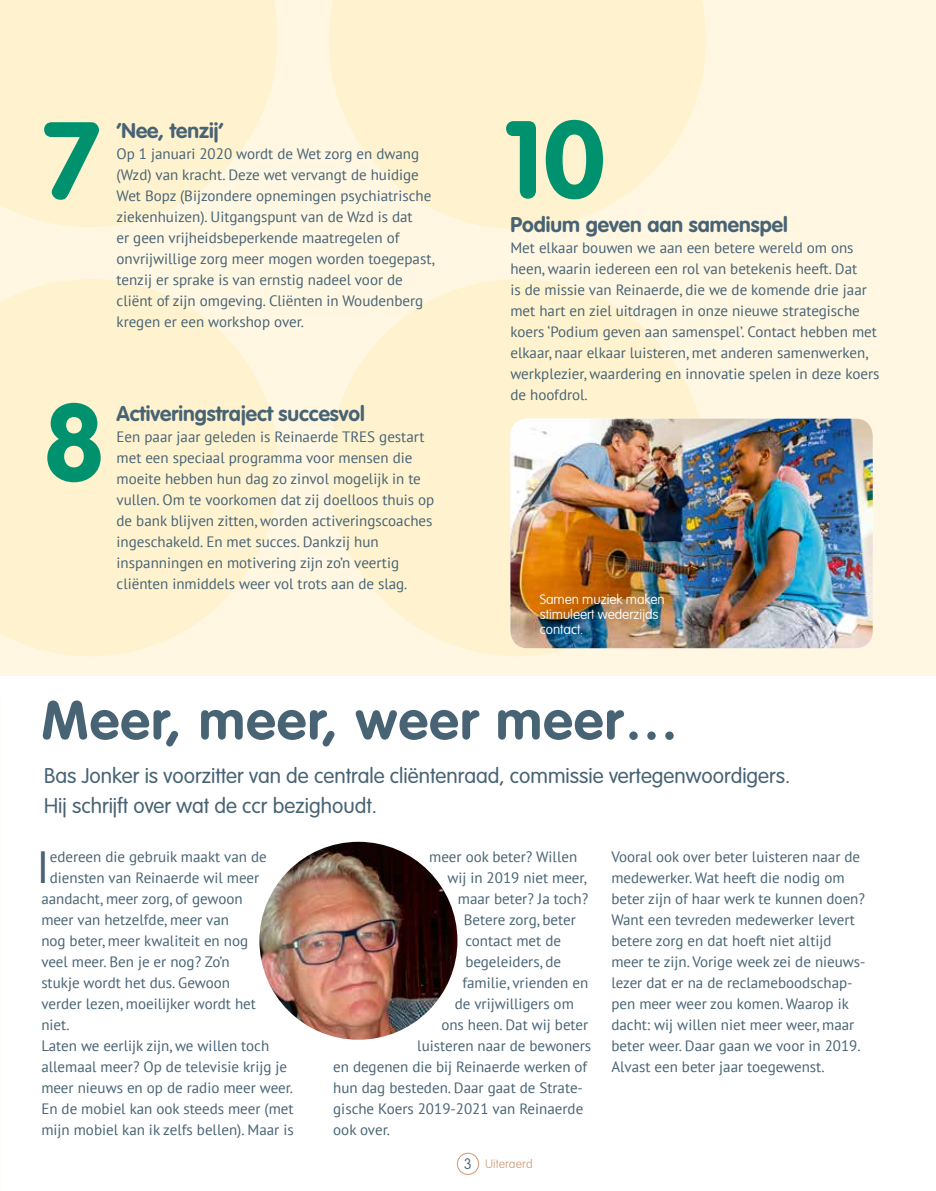
<style>
.page{position:relative;width:936px;height:1191px;background:#fff}
.page>*{position:absolute;margin:0;border:0;box-sizing:border-box;transform-origin:0 0}
.t1{font:700 108px "VAG Rounded Std";color:#00926f}
.t2{font:700 54px "VAG Rounded Std";letter-spacing:.03em;color:#476374}
.t3{font:45px "PT Sans";color:#476374}
.t4{font:300 21px/30px "VAG Rounded Std";color:#476374}
.t5{font:700 21px "VAG Rounded Std";color:#476374}
.t6{font:15px/21px "PT Sans";color:#476374}
.t7{font:100 13.5px/15px "VAG Rounded Std";color:#fff}
.t8{font:100 12px "VAG Rounded Std";letter-spacing:.01em;color:#d2a282}
.s1{font-size:15px;color:#476374}
</style>
<div class="page">
<div style="left:457px;top:1152px;width:22px;height:23px;border:1px solid #d2a282;border-radius:50%"></div>
<div style="left:0;top:0;width:935px;height:675px;background:#fff7e2"></div>
<svg style="left:0;top:0;width:278px;height:227px;background:#fff3d1"></svg>
<svg style="left:0;top:279px;width:279px;height:377px;fill:#fff3cf"></svg>
<svg style="left:329px;top:0;width:377px;height:229px;fill:#fff3cf"></svg>
<div style="left:329px;top:279px;width:377px;height:377px;background:#fff3cf;border-radius:50%"></div>
<img style="left:259px;top:841px;width:198px;height:198px;border-radius:99px">
<img style="left:510px;top:418px;width:362px;height:230px">
<h1 class="t1" style="left:43px;top:98px;width:60px">7</h1>
<h3 class="t5" style="left:117px;top:118px;width:108px">‘Nee, tenzij’</h3>
<p class="t6" style="left:117px;top:143px;width:319px">Op 1 januari 2020 wordt de Wet zorg en dwang (Wzd) van kracht. Deze wet vervangt de huidige Wet Bopz (Bijzondere opnemingen psychiatrische ziekenhuizen). Uitgangspunt van de Wzd is dat<br>er geen vrijheidsbeperkende maatregelen of onvrijwillige zorg meer mogen worden toegepast, tenzij er sprake is van ernstig nadeel voor de cliënt of zijn omgeving. Cliënten in Woudenberg kregen er een workshop over.</p>
<h1 class="t1" style="left:43px;top:379px;width:63px">8</h1>
<h3 class="t5" style="left:117px;top:401px;width:250px">Activeringstraject succesvol</h3>
<p class="t6" style="left:117px;top:425px;width:319px">Een paar jaar geleden is Reinaerde TRES gestart met een speciaal programma voor mensen die moeite hebben hun dag zo zinvol mogelijk in te vullen. Om te voorkomen dat zij doelloos thuis op de bank blijven zitten, worden activeringscoaches ingeschakeld. En met succes. Dankzij hun inspanningen en motivering zijn zo’n veertig cliënten inmiddels weer vol trots aan de slag.</p>
<h1 class="t1" style="left:503px;top:97px;width:103px">10</h1>
<h3 class="t5" style="left:510px;top:212px;width:279px">Podium geven aan samenspel</h3>
<p class="t6" style="left:510px;top:236px;width:370px">Met elkaar bouwen we aan een betere wereld om ons heen, waarin iedereen een rol van betekenis heeft. Dat<br>is de missie van Reinaerde, die we de komende drie jaar met hart en ziel uitdragen in onze nieuwe strategische koers ‘Podium geven aan samenspel’. Contact hebben met elkaar, naar elkaar luisteren, met anderen samenwerken, werkplezier, waardering en innovatie spelen in deze koers de hoofdrol.</p>
<p class="t7" style="left:539px;top:592px;width:126px">Samen muziek maken stimuleert wederzijds contact.</p>
<h2 class="t2" style="left:41px;top:688px;width:638px">Meer, meer, weer meer…</h2>
<h3 class="t4" style="left:44px;top:761px;width:747px">Bas Jonker is voorzitter van de centrale cliëntenraad, commissie vertegenwoordigers.<br>Hij schrijft over wat de ccr bezighoudt.</h3>
<p class="t6" style="left:429px;top:845px;width:149px">meer ook beter? Willen</p>
<p class="t6" style="left:447px;top:866px;width:141px">wij in 2019 niet meer,</p>
<p class="t6" style="left:458px;top:887px;width:132px">maar beter? Ja toch?</p>
<p class="t6" style="left:464px;top:908px;width:113px">Betere zorg, beter</p>
<p class="t6" style="left:465px;top:929px;width:97px">contact met de</p>
<p class="t6" style="left:465px;top:950px;width:97px">begeleiders, de</p>
<p class="t6" style="left:462px;top:971px;width:127px">familie, vrienden en</p>
<p class="t6" style="left:455px;top:992px;width:120px">de vrijwilligers om</p>
<p class="t6" style="left:441px;top:1013px;width:148px">ons heen. Dat wij beter</p>
<p class="t6" style="left:417px;top:1034px;width:175px">luisteren naar de bewoners</p>
<p class="t6" style="left:333px;top:1055px;width:255px">en degenen die bij Reinaerde werken of</p>
<p class="t6" style="left:333px;top:1076px;width:251px">hun dag besteden. Daar gaat de Strate-</p>
<p class="t6" style="left:333px;top:1097px;width:251px">gische Koers 2019-2021 van Reinaerde</p>
<p class="t6" style="left:333px;top:1118px;width:58px">ook over.</p>
<h3 class="t3" style="left:37px;top:838px;width:15px">I</h3>
<p class="t6" style="left:50px;top:845px;width:218px">edereen die gebruik maakt van de</p>
<p class="t6" style="left:611px;top:845px;width:256px">Vooral ook over beter luisteren naar de medewerker. Wat heeft die nodig om beter zijn of haar werk te kunnen doen?<br>Want een tevreden medewerker levert betere zorg en dat hoeft niet altijd meer te zijn. Vorige week zei de nieuws&shy;lezer dat er na de reclameboodschap&shy;pen meer weer zou komen. Waarop ik dacht: wij willen niet meer weer, maar beter weer. Daar gaan we voor in 2019.<br>Alvast een beter jaar toegewenst.</p>
<p class="t6" style="left:50px;top:866px;width:211px">diensten van Reinaerde wil meer</p>
<p class="t6" style="left:41px;top:887px;width:203px">aandacht, meer zorg, of gewoon</p>
<p class="t6" style="left:41px;top:908px;width:189px">meer van hetzelfde, meer van</p>
<p class="t6" style="left:41px;top:929px;width:208px">nog beter, meer kwaliteit en nog</p>
<p class="t6" style="left:41px;top:950px;width:190px">veel meer. Ben je er nog? Zo’n</p>
<p class="t6" style="left:41px;top:971px;width:190px">stukje wordt het dus. Gewoon</p>
<p class="t6" style="left:41px;top:992px;width:216px">verder lezen, moeilijker wordt het</p>
<p class="t6" style="left:41px;top:1013px;width:30px">niet.</p>
<p class="t6" style="left:41px;top:1034px;width:229px">Laten we eerlijk zijn, we willen toch</p>
<p class="t6" style="left:41px;top:1055px;width:247px">allemaal meer? Op de televisie krijg je</p>
<p class="t6" style="left:41px;top:1076px;width:253px">meer nieuws en op de radio meer weer.</p>
<p class="t6" style="left:41px;top:1097px;width:254px">En de mobiel kan ook steeds meer (met</p>
<p class="t6" style="left:41px;top:1118px;width:254px">mijn mobiel kan ik zelfs bellen). Maar is</p>
<p class="t8" style="left:463px;top:1157px;width:70px"><span class="s1">3</span> Uiteraerd</p>
</div>
